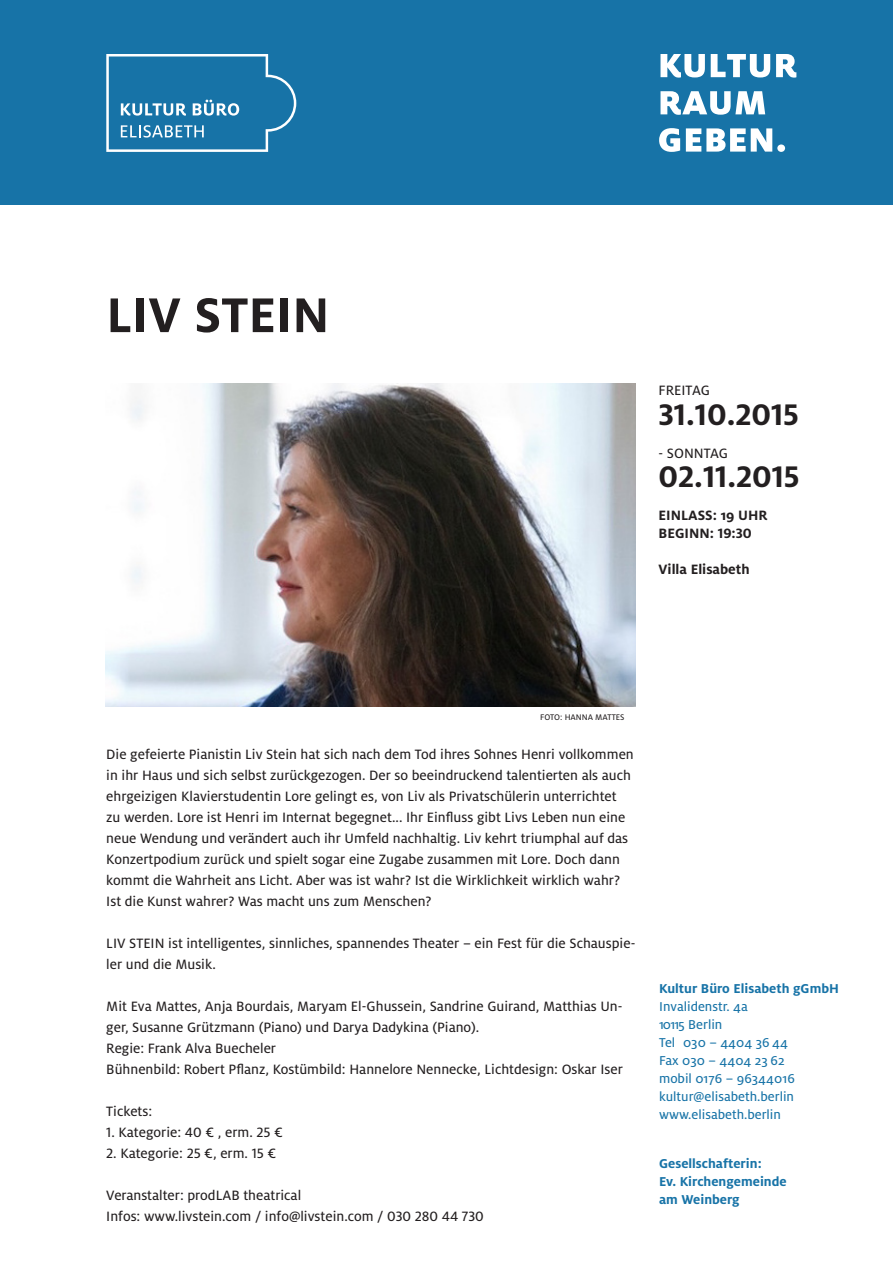
<style>
.page{position:relative;width:893px;height:1263px;background:#fff}
.page>*{position:absolute;margin:0;border:0;box-sizing:border-box;transform-origin:0 0}
.t1{font:700 54px "Milo LF";color:#231f20}
.t2{font:700 33px "Milo LF";color:#231f20}
.t3{font:15px/21px "Milo LF Text";color:#231f20}
.t4{font:700 15px "Milo";color:#231f20}
.t5{font:15px "Milo Text";color:#231f20}
.t6{font:700 15px "Milo LF";color:#231f20}
.t7{font:14.25px/18px "Milo Text";color:#1773a7}
.t8{font:700 14.25px/18px "Milo";color:#1773a7}
.t9{font:9px "Milo Text";letter-spacing:-.005em;color:#231f20}
</style>
<div class="page">
<div style="left:0;top:0;width:893px;height:204px;background:#1773a7"></div>
<svg style="left:106px;top:54px;width:190px;height:98px"></svg>
<svg style="left:659px;top:128px;width:126px;height:24px"></svg>
<svg style="left:660px;top:91px;width:105px;height:24px"></svg>
<svg style="left:660px;top:54px;width:136px;height:24px"></svg>
<img style="left:105px;top:384px;width:531px;height:323px">
<h1 class="t1" style="left:106px;top:283px;width:225px">LIV STEIN</h1>
<p class="t5" style="left:659px;top:381px;width:53px">Freitag</p>
<h2 class="t2" style="left:659px;top:395px;width:142px">31.10.2015</h2>
<p class="t5" style="left:659px;top:444px;width:71px">- Sonntag</p>
<h2 class="t2" style="left:659px;top:458px;width:142px">02.11.2015</h2>
<p class="t4" style="left:659px;top:507px;width:110px">EINLASS: 19 Uh r</p>
<p class="t6" style="left:659px;top:525px;width:95px">BEGINN: 19:30</p>
<p class="t4" style="left:659px;top:561px;width:93px">Villa Elisabeth</p>
<p class="t9" style="left:540px;top:712px;width:37px">FOTO: HANNA</p>
<p class="t9" style="left:595px;top:712px;width:31px">MATTES</p>
<p class="t3" style="left:106px;top:744px;width:529px">Die gefeierte Pianistin Liv Stein hat sich nach dem Tod ihres Sohnes Henri vollkommen in ihr Haus und sich selbst zurückgezogen. Der so beeindruckend talentierten als auch ehrgeizigen Klavierstudentin Lore gelingt es, von Liv als Privatschülerin unterrichtet zu werden. Lore ist Henri im Internat begegnet... Ihr Einfluss gibt Livs Leben nun eine neue Wendung und verändert auch ihr Umfeld nachhaltig. Liv kehrt triumphal auf das Konzertpodium zurück und spielt sogar eine Zugabe zusammen mit Lore. Doch dann kommt die Wahrheit ans Licht. Aber was ist wahr? Ist die Wirklichkeit wirklich wahr?<br>Ist die Kunst wahrer? Was macht uns zum Menschen?</p>
<p class="t3" style="left:106px;top:933px;width:531px">LIV STEIN ist intelligentes, sinnliches, spannendes Theater – ein Fest für die Schauspie&shy;ler und die Musik.</p>
<p class="t3" style="left:106px;top:996px;width:518px">Mit Eva Mattes, Anja Bourdais, Maryam El-Ghussein, Sandrine Guirand, Matthias Un&shy;ger, Susanne Grützmann (Piano) und Darya Dadykina (Piano).<br>Regie: Frank Alva Buecheler<br>Bühnenbild: Robert Pflanz, Kostümbild: Hannelore Nennecke, Lichtdesign: Oskar Iser</p>
<p class="t3" style="left:106px;top:1101px;width:47px">Tickets:</p>
<p class="t3" style="left:106px;top:1122px;width:178px">1. Kategorie: 40 € , erm. 25 €</p>
<p class="t3" style="left:106px;top:1143px;width:171px">2. Kategorie: 25 €, erm. 15 €</p>
<p class="t3" style="left:106px;top:1185px;width:379px">Veranstalter: prodLAB theatrical<br>Infos: www.livstein.com / info@livstein.com / 030 280 44 730</p>
<p class="t8" style="left:659px;top:979px;width:181px">Kultur Büro Elisabeth gGmbH</p>
<p class="t7" style="left:659px;top:997px;width:137px">Invalidenstr. 4a<br>10115 Berlin<br>Tel 030 – 4404 36 44<br>Fax 030 – 4404 23 62 mobil 0176 – 96344016 kultur@elisabeth.berlin www.elisabeth.berlin</p>
<p class="t8" style="left:659px;top:1154px;width:129px">Gesellschafterin:<br>Ev. Kirchengemeinde am Weinberg</p>
</div>
